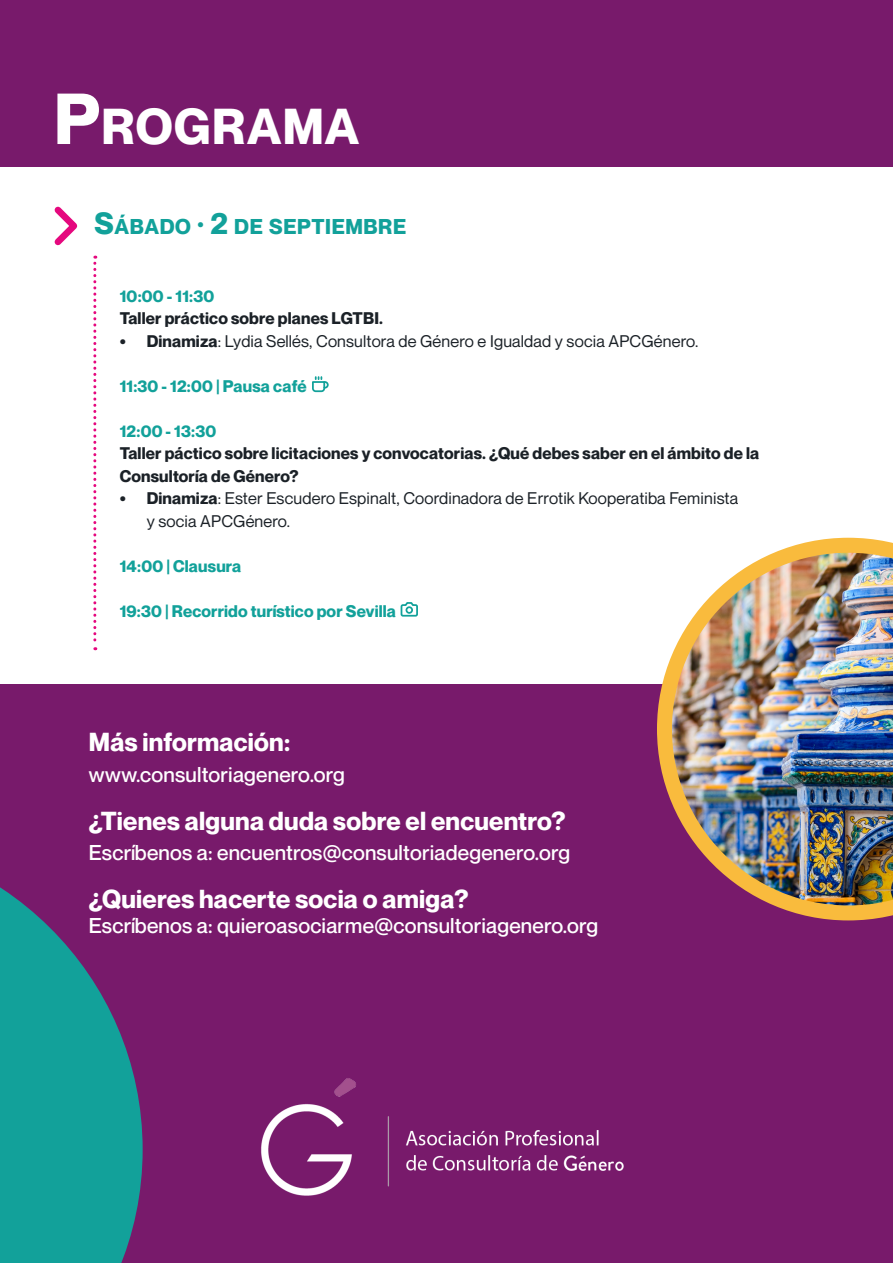
<style>
.page{position:relative;width:893px;height:1263px;background:#fff}
.page>*{position:absolute;margin:0;border:0;box-sizing:border-box;transform-origin:0 0}
.t1{font:700 49.35px "Neue Montreal";letter-spacing:.03em;color:#fff}
.t2{font:700 25.5px "Neue Montreal";letter-spacing:.01em;color:#fff}
.t3{font:500 21px "Neue Montreal";letter-spacing:.01em;color:#fff}
.t4{font:700 21px "Neue Montreal";letter-spacing:.03em;color:#12a19a}
.t5{font:16.5px/22.5px "Neue Montreal";letter-spacing:.01em;color:#1b2127}
.t6{font:700 16.5px/22.5px "Neue Montreal";letter-spacing:.01em;color:#1b2127}
.t7{font:700 16.5px "Neue Montreal";letter-spacing:.01em;color:#12a19a}
.s1{font-size:70.5px}
.s2{font-size:30px}
.s3{font-weight:700}
</style>
<div class="page">
<div style="left:0;top:684px;width:893px;height:579px;background:#781a6b"></div>
<svg style="left:0;top:887px;width:143px;height:376px;fill:#12a19a"></svg>
<div style="left:0;top:0;width:893px;height:166px;background:#781a6b"></div>
<svg style="left:401px;top:602px;width:17px;height:15px"></svg>
<div style="left:406px;top:606px;width:7px;height:8px;border:2px solid #12a19a;border-radius:50%"></div>
<svg style="left:54px;top:206px;width:24px;height:40px"></svg>
<svg style="left:312px;top:377px;width:17px;height:16px"></svg>
<svg style="left:93px;top:256px;width:3px;height:394px"></svg>
<img style="left:657px;top:538px;width:236px;height:382px">
<img style="left:261px;top:1078px;width:363px;height:118px">
<h1 class="t1" style="left:54px;top:96px;width:307px"><span class="s1">P</span>ROGRAMA</h1>
<p class="t4" style="left:95px;top:214px;width:313px"><span class="s2">S</span>ÁBADO <span class="s2">· 2</span> DE SEPTIEMBRE</p>
<p class="t7" style="left:120px;top:285px;width:96px">10:00 - 11:30</p>
<p class="t6" style="left:120px;top:307px;width:265px">Taller práctico sobre planes LGTBI.</p>
<p class="t5" style="left:120px;top:329px;width:580px"><span class="s3">• Dinamiza</span>: Lydia Sellés, Consultora de Género e Igualdad y socia APCGénero.</p>
<p class="t7" style="left:120px;top:375px;width:188px">11:30 - 12:00 | Pausa café</p>
<p class="t7" style="left:120px;top:420px;width:98px">12:00 - 13:30</p>
<p class="t6" style="left:120px;top:442px;width:641px">Taller páctico sobre licitaciones y convocatorias. ¿Qué debes saber en el ámbito de la<br>Consultoría de Género?</p>
<p class="t5" style="left:147px;top:487px;width:593px;text-indent:-27px"><span class="s3">• Dinamiza</span>: Ester Escudero Espinalt, Coordinadora de Errotik Kooperatiba Feminista y socia APCGénero.</p>
<p class="t7" style="left:120px;top:555px;width:123px">14:00 | Clausura</p>
<p class="t7" style="left:120px;top:600px;width:278px">19:30 | Recorrido turístico por Sevilla</p>
<h2 class="t2" style="left:89px;top:726px;width:203px">Más información:</h2>
<p class="t3" style="left:89px;top:762px;width:258px">www.consultoriagenero.org</p>
<h2 class="t2" style="left:89px;top:805px;width:478px">¿Tienes alguna duda sobre el encuentro?</h2>
<p class="t3" style="left:89px;top:840px;width:483px">Escríbenos a: encuentros@consultoriadegenero.org</p>
<h2 class="t2" style="left:89px;top:883px;width:381px">¿Quieres hacerte socia o amiga?</h2>
<p class="t3" style="left:89px;top:913px;width:511px">Escríbenos a: quieroasociarme@consultoriagenero.org</p>
</div>
